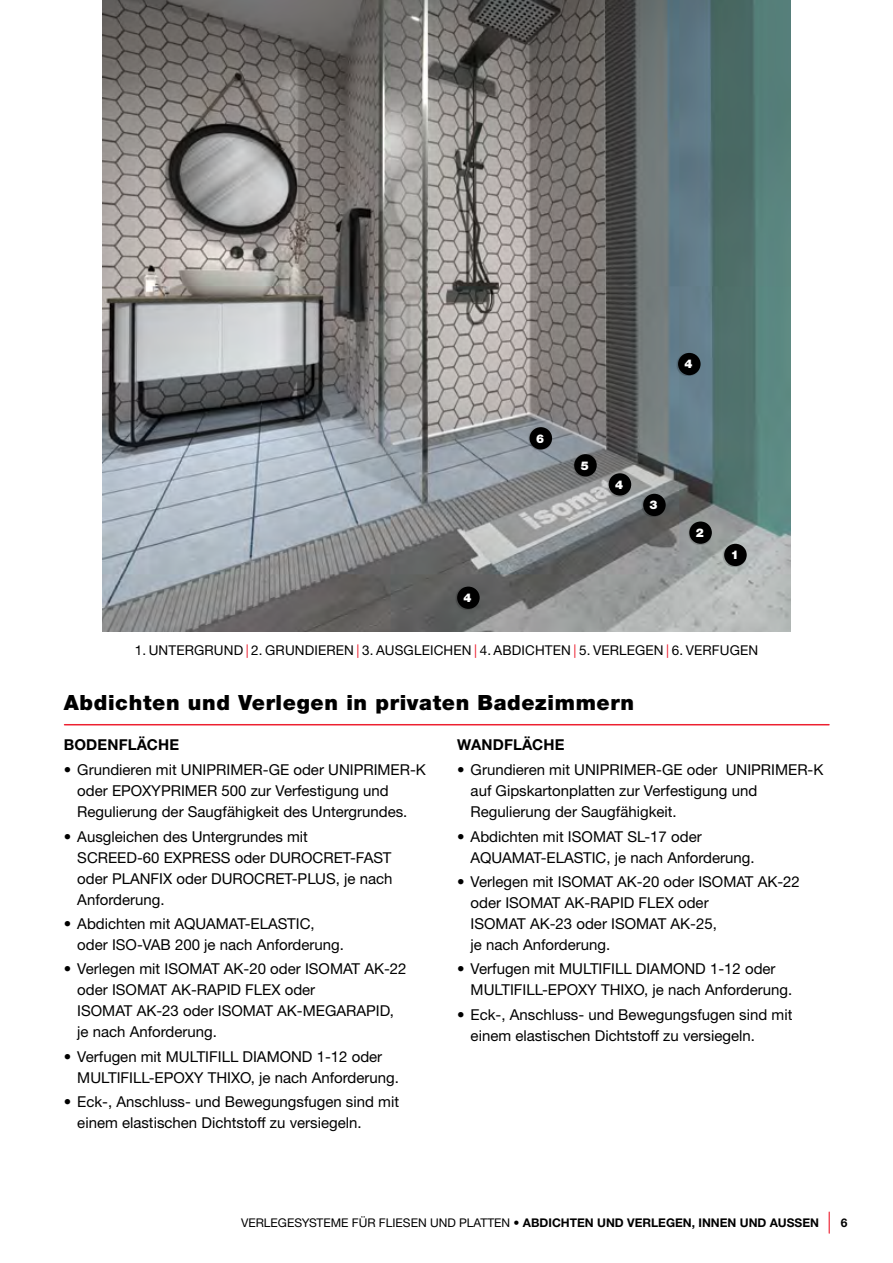
<style>
.page{position:relative;width:893px;height:1263px;background:#fff}
.page>*{position:absolute;margin:0;border:0;box-sizing:border-box;transform-origin:0 0}
.t1{font:900 21px "Helvetica Neue LTW1 G";letter-spacing:.03em;color:#000}
.t2{font:15px/21px "Helvetica Neue LTW1 G";color:#000}
.t3{font:700 15px "Helvetica Neue LTW1 G";letter-spacing:.01em;color:#000}
.t4{font:13.5px "Helvetica Neue LTW1 G";letter-spacing:.01em;color:#000}
.t5{font:12px "Helvetica Neue LTW1 G";color:#000}
.t6{font:900 12px "Helvetica Neue LTW1 G";color:#fff}
.t7{font:700 12px "Helvetica Neue LTW1 G";color:#000}
.s1{color:#ed1d2e}
.s2{color:#ed1c2e}
.s3{font-weight:700}
</style>
<div class="page">
<svg style="left:829px;top:1212px;width:1px;height:21px"></svg>
<img style="left:103px;top:0;width:687px;height:631px">
<div style="left:722px;top:544px;width:24px;height:23px;background:#000;opacity:.2"></div>
<div style="left:724px;top:544px;width:23px;height:22px;background:#000;border-radius:50%"></div>
<div style="left:688px;top:522px;width:23px;height:23px;background:#000;opacity:.2"></div>
<div style="left:689px;top:521px;width:23px;height:23px;background:#000;border-radius:50%"></div>
<div style="left:641px;top:494px;width:24px;height:23px;background:#000;opacity:.2"></div>
<div style="left:643px;top:494px;width:23px;height:22px;background:#000;border-radius:50%"></div>
<div style="left:607px;top:474px;width:24px;height:22px;background:#000;opacity:.2"></div>
<div style="left:609px;top:473px;width:22px;height:23px;background:#000;border-radius:50%"></div>
<div style="left:455px;top:587px;width:24px;height:23px;background:#000;opacity:.2"></div>
<div style="left:457px;top:587px;width:23px;height:22px;background:#000;border-radius:50%"></div>
<div style="left:676px;top:353px;width:24px;height:23px;background:#000;opacity:.2"></div>
<div style="left:678px;top:353px;width:23px;height:22px;background:#000;border-radius:50%"></div>
<div style="left:528px;top:428px;width:23px;height:22px;background:#000;opacity:.2"></div>
<div style="left:529px;top:427px;width:23px;height:22px;background:#000;border-radius:50%"></div>
<hr style="left:65px;top:724px;width:764px;height:1px;background:#ed2030">
<div style="left:572px;top:455px;width:24px;height:22px;background:#000;opacity:.2"></div>
<div style="left:574px;top:454px;width:23px;height:22px;background:#000;border-radius:50%"></div>
<p class="t6" style="left:464px;top:590px;width:10px">4</p>
<p class="t6" style="left:536px;top:431px;width:10px">6</p>
<p class="t6" style="left:684px;top:357px;width:10px">4</p>
<p class="t6" style="left:581px;top:458px;width:10px">5</p>
<p class="t6" style="left:615px;top:477px;width:10px">4</p>
<p class="t6" style="left:650px;top:498px;width:10px">3</p>
<p class="t6" style="left:696px;top:525px;width:10px">2</p>
<p class="t6" style="left:731px;top:548px;width:10px">1</p>
<p class="t4" style="left:135px;top:641px;width:625px">1. UNTERGRUND <span class="s1">|</span> 2. GRUNDIEREN <span class="s1">|</span> 3. ΑUSGLEICHEN <span class="s1">|</span> 4. ABDICHTEN <span class="s1">|</span> 5. VERLEGEN <span class="s2">|</span> 6. VERFUGEN</p>
<h1 class="t1" style="left:64px;top:690px;width:572px">Abdichten und Verlegen in privaten Badezimmern</h1>
<p class="t3" style="left:64px;top:735px;width:117px">BODENFLÄCHE</p>
<p class="t2" style="left:77px;top:759px;width:350px;text-indent:-14px">• Grundieren mit UNIPRIMER-GE oder UNIPRIMER-K oder EPOXYPRIMER 500 zur Verfestigung und<br>Regulierung der Saugfähigkeit des Untergrundes.</p>
<p class="t2" style="left:77px;top:826px;width:317px;text-indent:-14px">• Ausgleichen des Untergrundes mit<br>SCREED-60 EXPRESS oder DUROCRET-FAST oder PLANFIX oder DUROCRET-PLUS, je nach<br>Anforderung.</p>
<p class="t2" style="left:77px;top:913px;width:268px;text-indent:-14px">• Abdichten mit AQUAMAT-ELASTIC, oder ISO-VAB 200 je nach Anforderung.</p>
<p class="t2" style="left:77px;top:958px;width:331px;text-indent:-14px">• Verlegen mit ISOMAT AK-20 oder ISOMAT AK-22 oder ISOMAT AK-RAPID FLEX oder<br>ISOMAT AK-23 oder ISOMAT AK-MEGARAPID, je nach Anforderung.</p>
<p class="t2" style="left:77px;top:1046px;width:323px;text-indent:-14px">• Verfugen mit MULTIFILL DIAMOND 1-12 oder<br>MULTIFILL-EPOXY THIXO, je nach Anforderung.</p>
<p class="t2" style="left:77px;top:1091px;width:323px;text-indent:-14px">• Eck-, Anschluss- und Bewegungsfugen sind mit einem elastischen Dichtstoff zu versiegeln.</p>
<p class="t3" style="left:457px;top:735px;width:109px">WANDFLÄCHE</p>
<p class="t2" style="left:471px;top:759px;width:354px;text-indent:-14px">• Grundieren mit UNIPRIMER-GE oder UNIPRIMER-K auf Gipskartonplatten zur Verfestigung und<br>Regulierung der Saugfähigkeit.</p>
<p class="t2" style="left:471px;top:826px;width:285px;text-indent:-14px">• Abdichten mit ISOMAT SL-17 oder<br>AQUAMAT-ELASTIC, je nach Anforderung.</p>
<p class="t2" style="left:471px;top:871px;width:331px;text-indent:-14px">• Verlegen mit ISOMAT AK-20 oder ISOMAT AK-22 oder ISOMAT AK-RAPID FLEX oder<br>ISOMAT AK-23 oder ISOMAT AK-25,<br>je nach Anforderung.</p>
<p class="t2" style="left:471px;top:958px;width:323px;text-indent:-14px">• Verfugen mit MULTIFILL DIAMOND 1-12 oder<br>MULTIFILL-EPOXY THIXO, je nach Anforderung.</p>
<p class="t2" style="left:471px;top:1004px;width:323px;text-indent:-14px">• Eck-, Anschluss- und Bewegungsfugen sind mit einem elastischen Dichtstoff zu versiegeln.</p>
<p class="t5" style="left:241px;top:1215px;width:580px">VERLEGESYSTEME FÜR FLIESEN UND PLATTEN • <span class="s3">ABDICHTEN UND VERLEGEN, INNEN UND AUSSEN</span></p>
<p class="t7" style="left:841px;top:1215px;width:8px">6</p>
</div>
